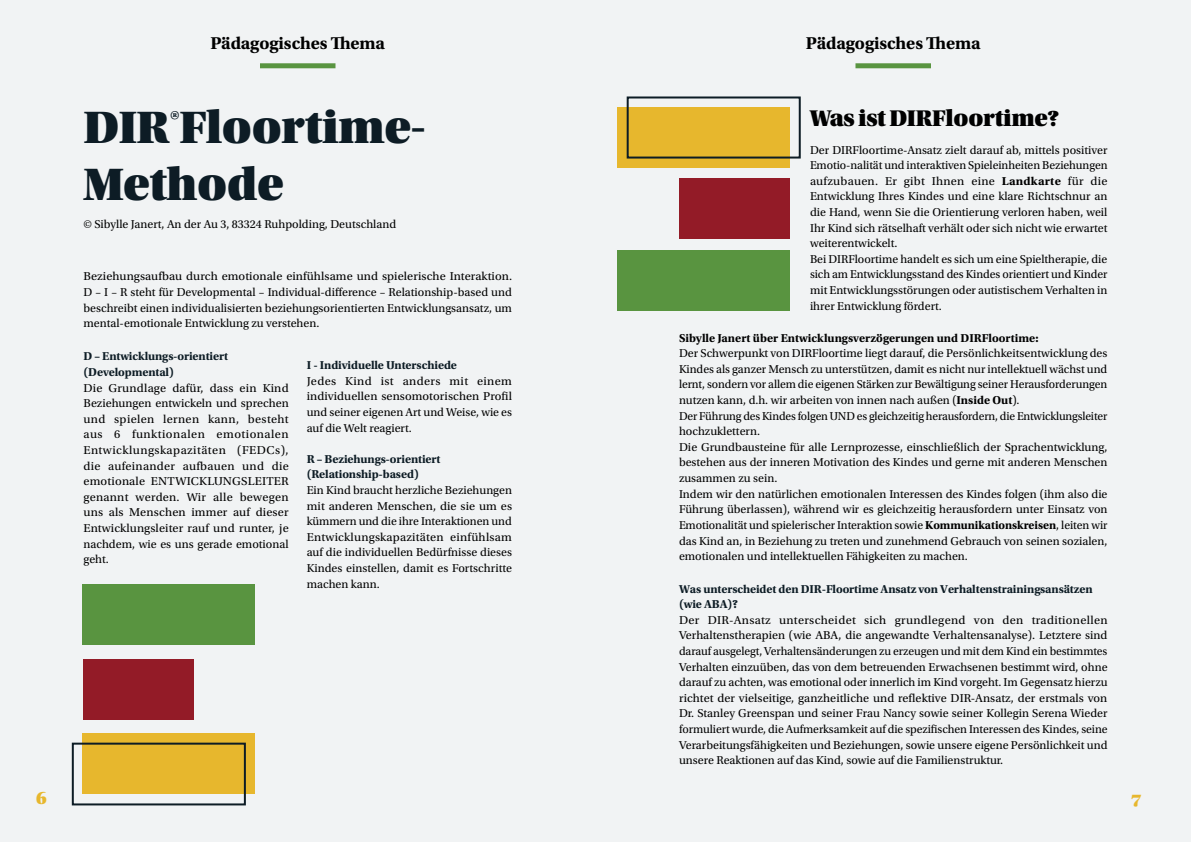
<style>
.page{position:relative;width:1191px;height:842px;background:#f1f3f4}
.page>*{position:absolute;margin:0;border:0;box-sizing:border-box;transform-origin:0 0}
.t1{font:48px/57.6px "Utopia Std Black Headline";letter-spacing:-.01em;color:#0d1c25}
.t2{font:24px "Utopia Std Black Headline";letter-spacing:-.01em;color:#000}
.t3{font:700 18px "Utopia Std";letter-spacing:-.01em;color:#000}
.t4{font:18px "Utopia Std Black Headline";color:#e7b72d}
.t5{font:12px/15.6px "Utopia Std";color:#000;text-align:justify}
.t6{font:700 12px/15.6px "Utopia Std";letter-spacing:-.01em;color:#0d1c25}
.t7{font:700 12px "Utopia Std";color:#000}
.s1{font-weight:700}
</style>
<div class="page">
<div style="left:83px;top:733px;width:172px;height:61px;background:#e7b72d"></div>
<div style="left:83px;top:659px;width:110px;height:60px;background:#931b27"></div>
<div style="left:83px;top:584px;width:172px;height:61px;background:#599440"></div>
<div style="left:72px;top:743px;width:174px;height:62px;border:2px solid #0d1c25"></div>
<div style="left:617px;top:107px;width:172px;height:61px;background:#e7b72d"></div>
<div style="left:679px;top:178px;width:110px;height:60px;background:#931b27"></div>
<div style="left:617px;top:250px;width:172px;height:60px;background:#599440"></div>
<div style="left:626px;top:96px;width:174px;height:63px;border:2px solid #0d1c25"></div>
<div style="left:855px;top:63px;width:76px;height:5px;background:#599440"></div>
<div style="left:260px;top:63px;width:75px;height:5px;background:#599440"></div>
<h3 class="t3" style="left:210px;top:33px;width:176px">Pädagogisches Thema</h3>
<h1 class="t1" style="left:83px;top:99px;width:344px">DIR®Floortime-<br>Methode</h1>
<p class="t5" style="left:83px;top:217px;width:314px">© Sibylle Janert, An der Au 3, 83324 Ruhpolding, Deutschland</p>
<p class="t5" style="left:83px;top:269px;width:430px">Beziehungsaufbau durch emotionale einfühlsame und spielerische Interaktion.<br>D – I – R steht für Developmental – Individual-difference – Relationship-based und beschreibt einen individualisierten beziehungsorientierten Entwicklungsansatz, um mental-emotionale Entwicklung zu verstehen.</p>
<p class="t6" style="left:83px;top:349px;width:146px">D – Entwicklungs-orientiert (Developmental)</p>
<p class="t5" style="left:83px;top:380px;width:207px">Die Grundlage dafür, dass ein Kind Beziehungen entwickeln und sprechen und spielen lernen kann, besteht aus 6 funktionalen emotionalen Entwicklungskapazitäten (FEDCs), die aufeinander aufbauen und die emotionale ENTWICKLUNGSLEITER genannt werden. Wir alle bewegen uns als Menschen immer auf dieser Entwicklungsleiter rauf und runter, je nachdem, wie es uns gerade emotional geht.</p>
<p class="t6" style="left:307px;top:357px;width:152px">I - Individuelle Unterschiede</p>
<p class="t5" style="left:307px;top:373px;width:207px">Jedes Kind ist anders mit einem individuellen sensomotorischen Profil und seiner eigenen Art und Weise, wie es auf die Welt reagiert.</p>
<p class="t6" style="left:307px;top:451px;width:135px">R – Beziehungs-orientiert (Relationship-based)</p>
<p class="t5" style="left:307px;top:482px;width:207px">Ein Kind braucht herzliche Beziehungen mit anderen Menschen, die sie um es kümmern und die ihre Interaktionen und Entwicklungskapazitäten einfühlsam auf die individuellen Bedürfnisse dieses Kindes einstellen, damit es Fortschritte machen kann.</p>
<h3 class="t3" style="left:806px;top:33px;width:176px">Pädagogisches Thema</h3>
<h2 class="t2" style="left:810px;top:106px;width:251px">Was ist DIRFloortime?</h2>
<p class="t5" style="left:810px;top:142px;width:299px;text-align:left">Der DIRFloortime-Ansatz zielt darauf ab, mittels positiver Emotio-nalität und interaktiven Spieleinheiten Beziehungen aufzubauen. Er gibt Ihnen eine <span class="s1">Landkarte</span> für die Entwicklung Ihres Kindes und eine klare Richtschnur an die Hand, wenn Sie die Orientierung verloren haben, weil Ihr Kind sich rätselhaft verhält oder sich nicht wie erwartet weiterentwickelt.<br>Bei DIRFloortime handelt es sich um eine Spieltherapie, die sich am Entwicklungsstand des Kindes orientiert und Kinder mit Entwicklungsstörungen oder autistischem Verhalten in ihrer Entwicklung fördert.</p>
<p class="t7" style="left:679px;top:331px;width:361px">Sibylle Janert über Entwicklungsverzögerungen und DIRFloortime:</p>
<p class="t5" style="left:679px;top:346px;width:430px;text-align:left">Der Schwerpunkt von DIRFloortime liegt darauf, die Persönlichkeitsentwicklung des Kindes als ganzer Mensch zu unterstützen, damit es nicht nur intellektuell wächst und lernt, sondern vor allem die eigenen Stärken zur Bewältigung seiner Herausforderungen nutzen kann, d.h. wir arbeiten von innen nach außen (<span class="s1">Inside Out</span>).<br>Der Führung des Kindes folgen UND es gleichzeitig herausfordern, die Entwicklungsleiter hochzuklettern.<br>Die Grundbausteine für alle Lernprozesse, einschließlich der Sprachentwicklung, bestehen aus der inneren Motivation des Kindes und gerne mit anderen Menschen zusammen zu sein.<br>Indem wir den natürlichen emotionalen Interessen des Kindes folgen (ihm also die Führung überlassen), während wir es gleichzeitig herausfordern unter Einsatz von Emotionalität und spielerischer Interaktion sowie <span class="s1">Kommunikationskreisen</span>, leiten wir das Kind an, in Beziehung zu treten und zunehmend Gebrauch von seinen sozialen, emotionalen und intellektuellen Fähigkeiten zu machen.</p>
<p class="t6" style="left:679px;top:581px;width:415px">Was unterscheidet den DIR-Floortime Ansatz von Verhaltenstrainingsansätzen (wie ABA)?</p>
<p class="t5" style="left:679px;top:612px;width:430px">Der DIR-Ansatz unterscheidet sich grundlegend von den traditionellen Verhaltenstherapien (wie ABA, die angewandte Verhaltensanalyse). Letztere sind darauf ausgelegt, Verhaltensänderungen zu erzeugen und mit dem Kind ein bestimmtes Verhalten einzuüben, das von dem betreuenden Erwachsenen bestimmt wird, ohne darauf zu achten, was emotional oder innerlich im Kind vorgeht. Im Gegensatz hierzu richtet der vielseitige, ganzheitliche und reflektive DIR-Ansatz, der erstmals von Dr. Stanley Greenspan und seiner Frau Nancy sowie seiner Kollegin Serena Wieder formuliert wurde, die Aufmerksamkeit auf die spezifischen Interessen des Kindes, seine Verarbeitungsfähigkeiten und Beziehungen, sowie unsere eigene Persönlichkeit und unsere Reaktionen auf das Kind, sowie auf die Familienstruktur.</p>
<h3 class="t4" style="left:36px;top:789px;width:12px">6</h3>
<h3 class="t4" style="left:1131px;top:791px;width:12px">7</h3>
</div>
